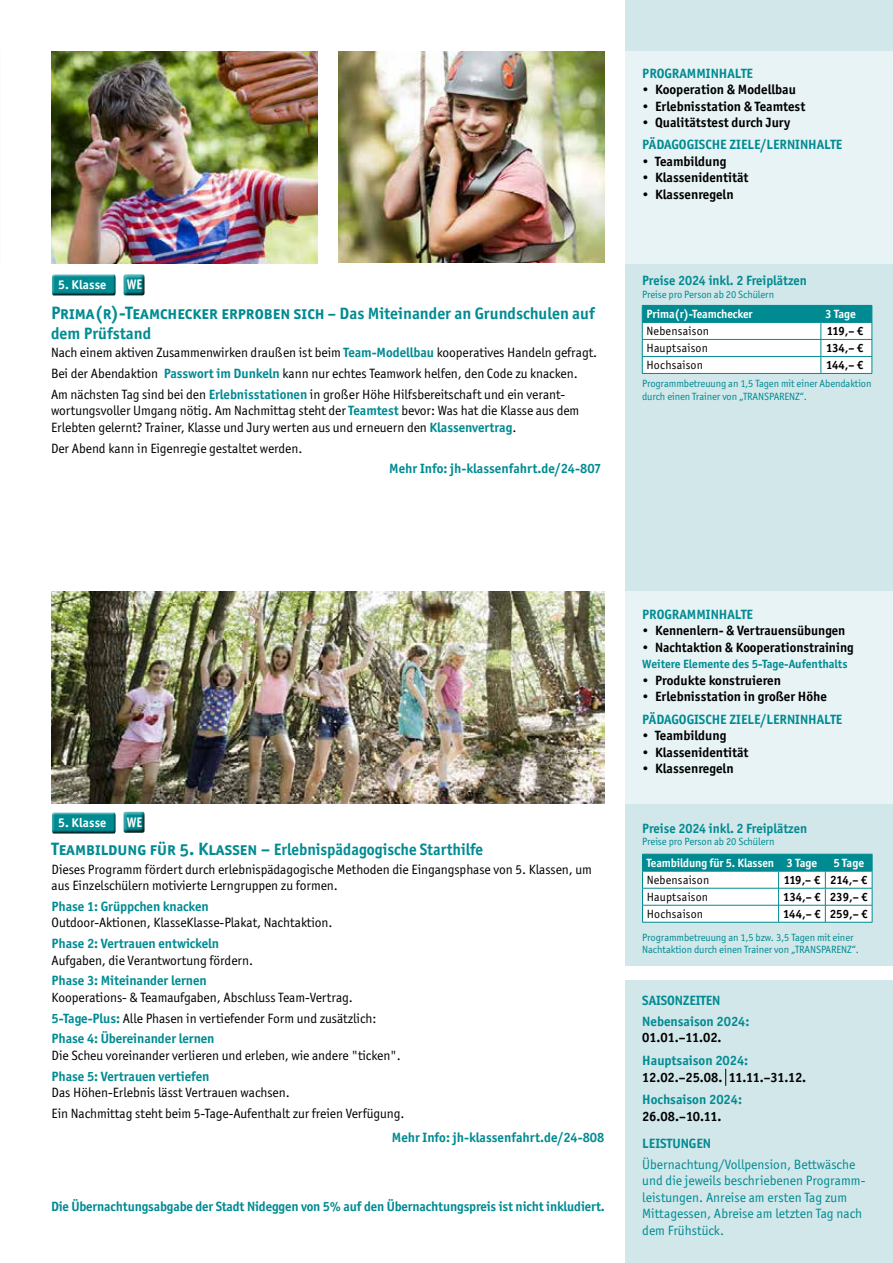
<style>
.page{position:relative;width:893px;height:1263px;background:#fff}
.page>*{position:absolute;margin:0;border:0;box-sizing:border-box;transform-origin:0 0}
.t1{font:700 18px "Officina Sans ITC Std";color:#008b92}
.t2{font:700 16.5px "Officina Sans ITC Std";color:#008b92;scale:.96 1}
.t3{font:700 16.5px "Officina Sans ITC Std";color:#008b92}
.t4{font:700 13.95px "Officina Sans ITC Std";color:#fff;scale:.88 1}
.t5{font:13.5px/20.7px "Officina Sans ITC Std";letter-spacing:-.005em;color:#000}
.t6{font:700 13.5px/20.7px "Officina Sans ITC Std";color:#008b92}
.t7{font:700 13.5px "Officina Sans ITC Std";color:#000}
.t8{font:13.5px/16.5px "Officina Sans ITC Std";color:#008b92}
.t9{font:700 13.5px "Officina Sans ITC Std";letter-spacing:-.025em;color:#000}
.t10{font:700 12.75px "Officina Sans ITC Std";letter-spacing:.01em;color:#fff}
.t11{font:12px "Officina Sans ITC Std";letter-spacing:.02em;color:#000}
.t12{font:700 12px "Officina Sans ITC Std";letter-spacing:-.01em;color:#fff}
.t13{font:700 12px "Officina Sans ITC Std";letter-spacing:-.025em;color:#000}
.t14{font:700 12px "Officina Sans ITC Std";color:#008b92}
.t15{font:10.5px/12.8px "Officina Sans ITC Std";letter-spacing:-.01em;color:#008b92}
.s1{font-size:16.5px}
.s2{font-weight:700;color:#008b92}
.s3{font-size:18px}
</style>
<div class="page">
<div style="left:625px;top:0;width:268px;height:965px;background:#d1e7ea"></div>
<div style="left:625px;top:980px;width:268px;height:283px;background:#d1e7ea"></div>
<svg style="left:725px;top:1069px;width:1px;height:17px"></svg>
<hr style="left:642px;top:373px;width:179px;height:1px;background:#008b92">
<hr style="left:821px;top:373px;width:51px;height:1px;background:#008b92">
<svg style="left:642px;top:305px;width:231px;height:68px;background:#b3dcde"></svg>
<hr style="left:821px;top:322px;width:51px;height:1px;background:#008b92">
<hr style="left:821px;top:339px;width:51px;height:1px;background:#008b92">
<hr style="left:821px;top:356px;width:51px;height:1px;background:#008b92">
<div style="left:123px;top:273px;width:26px;height:23px;background:#000;opacity:.75"></div>
<div style="left:123px;top:810px;width:26px;height:23px;background:#000;opacity:.75"></div>
<div style="left:625px;top:51px;width:268px;height:213px;background:#e8f3f5"></div>
<img style="left:51px;top:51px;width:266px;height:213px">
<img style="left:338px;top:51px;width:266px;height:212px">
<div style="left:51px;top:273px;width:66px;height:23px;background:#000;opacity:.75"></div>
<div style="left:51px;top:811px;width:66px;height:23px;background:#000;opacity:.75"></div>
<div style="left:625px;top:591px;width:268px;height:213px;background:#e8f3f5"></div>
<img style="left:51px;top:591px;width:553px;height:213px">
<hr style="left:642px;top:922px;width:137px;height:1px;background:#008b92">
<hr style="left:779px;top:922px;width:46px;height:1px;background:#008b92">
<hr style="left:825px;top:922px;width:47px;height:1px;background:#008b92">
<svg style="left:642px;top:854px;width:231px;height:68px;background:#afdadd"></svg>
<p class="t10" style="left:58px;top:277px;width:50px">5. Klasse</p>
<p class="t4" style="left:127px;top:276px;width:19px">WE</p>
<h1 class="t1" style="left:51px;top:302px;width:546px">Prima(r)-Teamchecker erproben sich <span class="s1">– Das Miteinander an Grundschulen auf</span></h1>
<p class="t3" style="left:51px;top:323px;width:102px">dem Prüfstand</p>
<p class="t5" style="left:51px;top:342px;width:548px">Nach einem aktiven Zusammenwirken draußen ist beim <span class="s2">Team-Modellbau</span> kooperatives Handeln gefragt.<br>Bei der Abendaktion <span class="s2">Passwort im Dunkeln</span> kann nur echtes Teamwork helfen, den Code zu knacken.<br>Am nächsten Tag sind bei den <span class="s2">Erlebnisstationen</span> in großer Höhe Hilfsbereitschaft und ein verant-</p>
<p class="t5" style="left:51px;top:402px;width:530px;line-height:16.5px">wortungsvoller Umgang nötig. Am Nachmittag steht der <span class="s2">Teamtest</span> bevor: Was hat die Klasse aus dem<br>Erlebten gelernt? Trainer, Klasse und Jury werten aus und erneuern den <span class="s2">Klassenvertrag</span>.</p>
<p class="t5" style="left:51px;top:438px;width:253px">Der Abend kann in Eigenregie gestaltet werden.</p>
<p class="t6" style="left:389px;top:458px;width:214px">Mehr Info: jh-klassenfahrt.de/24-807</p>
<p class="t6" style="left:642px;top:62px;width:112px">PROGRAMMINHALTE</p>
<p class="t7" style="left:642px;top:81px;width:155px">• Kooperation &amp; Modellbau</p>
<p class="t7" style="left:642px;top:98px;width:165px">• Erlebnisstation &amp; Teamtest</p>
<p class="t7" style="left:642px;top:114px;width:149px">• Qualitätstest durch Jury</p>
<p class="t6" style="left:642px;top:134px;width:202px">PÄDAGOGISCHE ZIELE/LERNINHALTE</p>
<p class="t7" style="left:642px;top:153px;width:86px">• Teambildung</p>
<p class="t7" style="left:642px;top:169px;width:108px">• Klassenidentität</p>
<p class="t7" style="left:642px;top:186px;width:93px">• Klassenregeln</p>
<p class="t6" style="left:642px;top:270px;width:166px">Preise 2024 inkl. 2 Freiplätzen</p>
<p class="t15" style="left:642px;top:288px;width:134px">Preise pro Person ab 20 Schülern</p>
<p class="t12" style="left:646px;top:307px;width:108px">Prima(r)-Teamchecker</p>
<p class="t12" style="left:825px;top:307px;width:32px">3 Tage</p>
<p class="t11" style="left:646px;top:324px;width:64px">Nebensaison</p>
<p class="t13" style="left:827px;top:324px;width:38px">119,– €</p>
<p class="t11" style="left:646px;top:341px;width:63px">Hauptsaison</p>
<p class="t13" style="left:826px;top:341px;width:39px">134,– €</p>
<p class="t11" style="left:646px;top:358px;width:58px">Hochsaison</p>
<p class="t13" style="left:826px;top:358px;width:39px">144,– €</p>
<p class="t15" style="left:642px;top:377px;width:231px">Programmbetreuung an 1,5 Tagen mit einer Abendaktion durch einen Trainer von „TRANSPARENZ“.</p>
<p class="t4" style="left:127px;top:813px;width:19px">WE</p>
<p class="t10" style="left:58px;top:815px;width:50px">5. Klasse</p>
<p class="t2" style="left:52px;top:839px;width:451px"><span class="s3">Teambildung für 5. Klassen –</span> Erlebnispädagogische Starthilfe</p>
<p class="t5" style="left:52px;top:861px;width:542px;line-height:16.5px">Dieses Programm fördert durch erlebnispädagogische Methoden die Eingangsphase von 5. Klassen, um aus Einzelschülern motivierte Lerngruppen zu formen.</p>
<p class="t6" style="left:52px;top:896px;width:159px">Phase 1: Grüppchen knacken</p>
<p class="t5" style="left:52px;top:912px;width:282px">Outdoor-Aktionen, KlasseKlasse-Plakat, Nachtaktion.</p>
<p class="t6" style="left:52px;top:933px;width:169px">Phase 2: Vertrauen entwickeln</p>
<p class="t5" style="left:52px;top:950px;width:203px">Aufgaben, die Verantwortung fördern.</p>
<p class="t6" style="left:52px;top:970px;width:157px">Phase 3: Miteinander lernen</p>
<p class="t5" style="left:52px;top:987px;width:326px">Kooperations- &amp; Teamaufgaben, Abschluss Team-Vertrag.<br><span class="s2">5-Tage-Plus:</span> Alle Phasen in vertiefender Form und zusätzlich:<br><span class="s2">Phase 4: Übereinander lernen</span></p>
<p class="t5" style="left:52px;top:1045px;width:351px">Die Scheu voreinander verlieren und erleben, wie andere "ticken".</p>
<p class="t6" style="left:52px;top:1066px;width:159px">Phase 5: Vertrauen vertiefen</p>
<p class="t5" style="left:52px;top:1082px;width:354px">Das Höhen-Erlebnis lässt Vertrauen wachsen.<br>Ein Nachmittag steht beim 5-Tage-Aufenthalt zur freien Verfügung.</p>
<p class="t6" style="left:392px;top:1127px;width:214px">Mehr Info: jh-klassenfahrt.de/24-808</p>
<p class="t6" style="left:51px;top:1196px;width:555px">Die Übernachtungsabgabe der Stadt Nideggen von 5% auf den Übernachtungspreis ist nicht inkludiert.</p>
<p class="t6" style="left:642px;top:604px;width:112px">PROGRAMMINHALTE</p>
<p class="t7" style="left:642px;top:622px;width:205px">• Kennenlern- &amp; Vertrauensübungen</p>
<p class="t7" style="left:642px;top:639px;width:213px">• Nachtaktion &amp; Kooperationstraining</p>
<p class="t14" style="left:642px;top:657px;width:207px">Weitere Elemente des 5-Tage-Aufenthalts</p>
<p class="t7" style="left:642px;top:672px;width:140px">• Produkte konstruieren</p>
<p class="t7" style="left:642px;top:688px;width:186px">• Erlebnisstation in großer Höhe</p>
<p class="t6" style="left:642px;top:709px;width:202px">PÄDAGOGISCHE ZIELE/LERNINHALTE</p>
<p class="t7" style="left:642px;top:727px;width:86px">• Teambildung</p>
<p class="t7" style="left:642px;top:744px;width:108px">• Klassenidentität</p>
<p class="t7" style="left:642px;top:760px;width:93px">• Klassenregeln</p>
<p class="t6" style="left:642px;top:817px;width:166px">Preise 2024 inkl. 2 Freiplätzen</p>
<p class="t15" style="left:642px;top:835px;width:134px">Preise pro Person ab 20 Schülern</p>
<p class="t12" style="left:647px;top:855px;width:172px">Teambildung für 5. Klassen 3 Tage</p>
<p class="t12" style="left:833px;top:855px;width:32px">5 Tage</p>
<p class="t11" style="left:647px;top:873px;width:64px">Nebensaison</p>
<p class="t13" style="left:784px;top:872px;width:85px">119,– € 214,– €</p>
<p class="t11" style="left:647px;top:890px;width:63px">Hauptsaison</p>
<p class="t13" style="left:783px;top:889px;width:86px">134,– € 239,– €</p>
<p class="t11" style="left:647px;top:907px;width:58px">Hochsaison</p>
<p class="t13" style="left:783px;top:906px;width:86px">144,– € 259,– €</p>
<p class="t15" style="left:642px;top:931px;width:218px">Programmbetreuung an 1,5 bzw. 3,5 Tagen mit einer<br>Nachtaktion durch einen Trainer von „TRANSPARENZ“.</p>
<p class="t6" style="left:642px;top:990px;width:109px">SAISONZEITEN<br>Nebensaison 2024:</p>
<p class="t7" style="left:642px;top:1029px;width:81px">01.01.–11.02.</p>
<p class="t6" style="left:642px;top:1050px;width:107px">Hauptsaison 2024:</p>
<p class="t9" style="left:642px;top:1068px;width:165px">12.02.–25.08. 11.11.–31.12.</p>
<p class="t6" style="left:642px;top:1089px;width:101px">Hochsaison 2024:</p>
<p class="t7" style="left:642px;top:1108px;width:81px">26.08.–10.11.</p>
<p class="t6" style="left:642px;top:1133px;width:70px">LEISTUNGEN</p>
<p class="t8" style="left:642px;top:1156px;width:225px">Übernachtung/Vollpension, Bettwäsche und die jeweils beschriebenen Programm&shy;leistungen. Anreise am ersten Tag zum Mittagessen, Abreise am letzten Tag nach dem Frühstück.</p>
</div>
